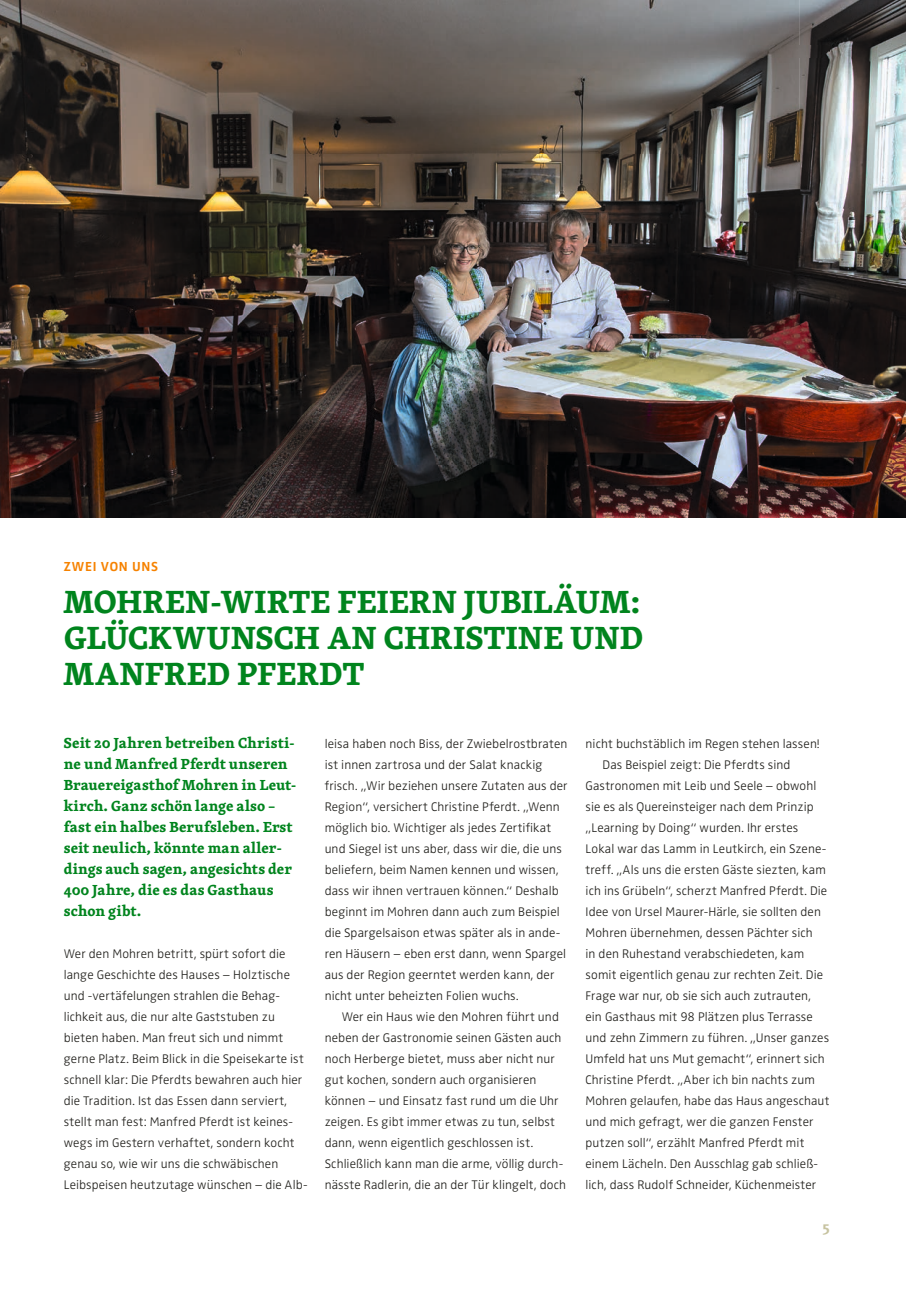
<style>
.page{position:relative;width:906px;height:1289px;background:#fff}
.page>*{position:absolute;margin:0;border:0;box-sizing:border-box;transform-origin:0 0}
.t1{font:700 33px/36px "Skolar Basic";letter-spacing:.015em;color:#00841d;text-align:justify}
.t2{font:700 15px/21px "Skolar Basic";letter-spacing:.01em;color:#00841d}
.t3{font:700 15px "Skolar Basic";color:#c7c3a0}
.t4{font:700 13.5px "Zwo";letter-spacing:.045em;color:#f68200}
.t5{font:300 12.9px/21px "Zwo";letter-spacing:.01em;color:#21201c}
</style>
<div class="page">
<img style="left:0;top:0;width:906px;height:517px">
<img style="left:666px;top:45px;width:163px;height:12px">
<p class="t4" style="left:64px;top:558px;width:96px">ZWEI VON UNS</p>
<h1 class="t1" style="left:64px;top:584px;width:581px">MOHREN-WIRTE FEIERN JUBILÄUM:<br>GLÜCKWUNSCH AN CHRISTINE UND MANFRED PFERDT</h1>
<p class="t2" style="left:64px;top:733px;width:234px">Seit 20 Jahren betreiben Christi&shy;ne und Manfred Pferdt unseren<br>Brauereigasthof Mohren in Leut&shy;kirch. Ganz schön lange also – fast ein halbes Berufsleben. Erst seit neulich, könnte man aller&shy;dings auch sagen, angesichts der<br>400 Jahre, die es das Gasthaus schon gibt.</p>
<p class="t5" style="left:64px;top:943px;width:245px">Wer den Mohren betritt, spürt sofort die lange Geschichte des Hauses – Holztische und -vertäfelungen strahlen die Behag&shy;lichkeit aus, die nur alte Gaststuben zu bieten haben. Man freut sich und nimmt gerne Platz. Beim Blick in die Speisekarte ist schnell klar: Die Pferdts bewahren auch hier die Tradition. Ist das Essen dann serviert, stellt man fest: Manfred Pferdt ist keines&shy;wegs im Gestern verhaftet, sondern kocht genau so, wie wir uns die schwäbischen Leibspeisen heutzutage wünschen – die Alb-</p>
<p class="t5" style="left:325px;top:733px;width:244px">leisa haben noch Biss, der Zwiebelrostbraten ist innen zartrosa und der Salat knackig frisch. „Wir beziehen unsere Zutaten aus der Region“, versichert Christine Pferdt. „Wenn möglich bio. Wichtiger als jedes Zertifikat und Siegel ist uns aber, dass wir die, die uns beliefern, beim Namen kennen und wissen, dass wir ihnen vertrauen können.“ Deshalb beginnt im Mohren dann auch zum Beispiel die Spargelsaison etwas später als in ande&shy;ren Häusern – eben erst dann, wenn Spargel aus der Region geerntet werden kann, der nicht unter beheizten Folien wuchs.</p>
<p class="t5" style="left:325px;top:1006px;width:243px;text-indent:17px">Wer ein Haus wie den Mohren führt und neben der Gastronomie seinen Gästen auch noch Herberge bietet, muss aber nicht nur gut kochen, sondern auch organisieren können – und Einsatz fast rund um die Uhr zeigen. Es gibt immer etwas zu tun, selbst dann, wenn eigentlich geschlossen ist.<br>Schließlich kann man die arme, völlig durch&shy;nässte Radlerin, die an der Tür klingelt, doch</p>
<p class="t5" style="left:585px;top:733px;width:236px">nicht buchstäblich im Regen stehen lassen!</p>
<p class="t5" style="left:602px;top:754px;width:189px">Das Beispiel zeigt: Die Pferdts sind</p>
<p class="t5" style="left:585px;top:775px;width:232px">Gastronomen mit Leib und Seele – obwohl</p>
<p class="t5" style="left:585px;top:796px;width:229px">sie es als Quereinsteiger nach dem Prinzip</p>
<p class="t5" style="left:585px;top:817px;width:214px">„Learning by Doing“ wurden. Ihr erstes</p>
<p class="t5" style="left:585px;top:838px;width:242px">Lokal war das Lamm in Leutkirch, ein Szene-</p>
<p class="t5" style="left:585px;top:859px;width:242px">treff. „Als uns die ersten Gäste siezten, kam</p>
<p class="t5" style="left:585px;top:880px;width:243px">ich ins Grübeln“, scherzt Manfred Pferdt. Die</p>
<p class="t5" style="left:585px;top:901px;width:237px">Idee von Ursel Maurer-Härle, sie sollten den</p>
<p class="t5" style="left:585px;top:922px;width:229px">Mohren übernehmen, dessen Pächter sich</p>
<p class="t5" style="left:585px;top:943px;width:220px">in den Ruhestand verabschiedeten, kam</p>
<p class="t5" style="left:585px;top:964px;width:239px">somit eigentlich genau zur rechten Zeit. Die</p>
<p class="t5" style="left:585px;top:985px;width:227px">Frage war nur, ob sie sich auch zutrauten,</p>
<p class="t5" style="left:585px;top:1006px;width:229px">ein Gasthaus mit 98 Plätzen plus Terrasse</p>
<p class="t5" style="left:585px;top:1027px;width:245px">und zehn Zimmern zu führen. „Unser ganzes</p>
<p class="t5" style="left:585px;top:1048px;width:241px">Umfeld hat uns Mut gemacht“, erinnert sich</p>
<p class="t5" style="left:585px;top:1069px;width:231px">Christine Pferdt. „Aber ich bin nachts zum</p>
<p class="t5" style="left:585px;top:1090px;width:245px">Mohren gelaufen, habe das Haus angeschaut</p>
<p class="t5" style="left:585px;top:1111px;width:229px">und mich gefragt, wer die ganzen Fenster</p>
<p class="t5" style="left:585px;top:1132px;width:220px">putzen soll“, erzählt Manfred Pferdt mit</p>
<p class="t5" style="left:585px;top:1153px;width:234px">einem Lächeln. Den Ausschlag gab schließ-</p>
<p class="t5" style="left:585px;top:1174px;width:232px">lich, dass Rudolf Schneider, Küchenmeister</p>
<p class="t3" style="left:822px;top:1217px;width:8px">5</p>
</div>
